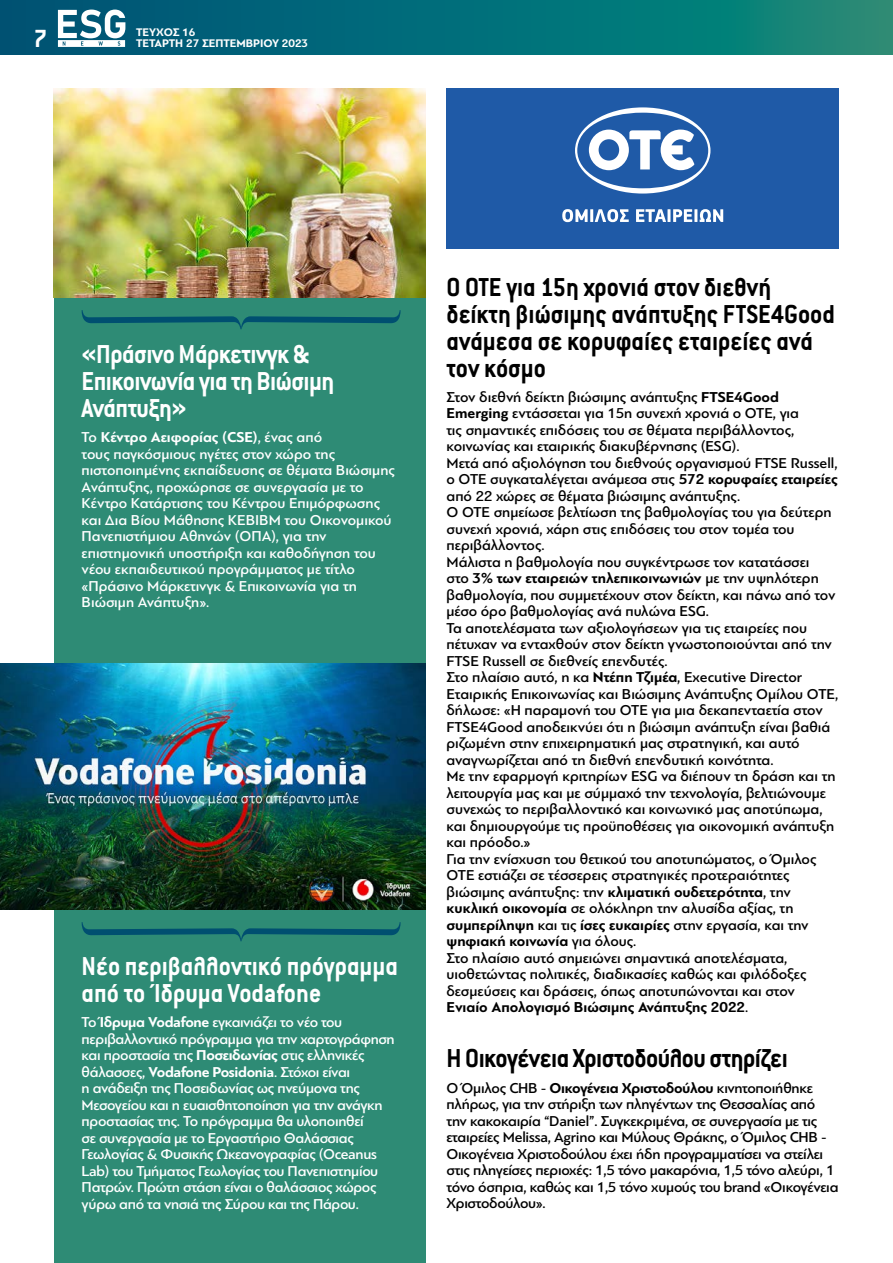
<style>
.page{position:relative;width:893px;height:1263px;background:#fff}
.page>*{position:absolute;margin:0;border:0;box-sizing:border-box;transform-origin:0 0}
.t1{font:700 28.5px/27px "Conduit ITC Hel";color:#000;scale:.93 1}
.t2{font:700 28.5px/27px "Conduit ITC Hel";letter-spacing:-.02em;color:#fff;scale:.93 1}
.t3{font:700 28.5px/27px "Conduit ITC Hel";color:#fff;scale:.93 1}
.t4{font:700 28.5px "Conduit ITC Hel";letter-spacing:-.02em;color:#000;scale:.93 1}
.t5{font:700 27.3px "Conduit ITC Hel";color:#fff}
.t6{font:500 15px/16.5px "PF Bague Sans Pro";color:#000}
.t7{font:500 15px/16.5px "PF Bague Sans Pro";letter-spacing:-.02em;color:#fff}
.t8{font:500 15px/16.5px "PF Bague Sans Pro";color:#fff}
.t9{font:700 11.55px/10.5px "PF Bague Sans Pro";color:#fff}
.s1{font-weight:700}
</style>
<div class="page">
<svg style="left:0;top:0;width:893px;height:54px;background:#056f78"></svg>
<svg style="left:58px;top:10px;width:67px;height:37px"></svg>
<div style="left:446px;top:88px;width:393px;height:161px;background:#1f5aa7"></div>
<svg style="left:575px;top:107px;width:135px;height:87px"></svg>
<svg style="left:562px;top:209px;width:67px;height:13px"></svg>
<svg style="left:636px;top:209px;width:87px;height:13px"></svg>
<div style="left:54px;top:85px;width:371px;height:1178px;background:#2e8b75"></div>
<img style="left:0;top:663px;width:425px;height:246px">
<div style="left:43px;top:77px;width:393px;height:220px;background:#fff"></div>
<img style="left:54px;top:89px;width:372px;height:208px">
<svg style="left:82px;top:922px;width:319px;height:19px"></svg>
<svg style="left:82px;top:310px;width:319px;height:19px"></svg>
<h2 class="t5" style="left:33px;top:25px;width:15px">7</h2>
<p class="t9" style="left:136px;top:27px;width:174px">ΤΕΥΧΟΣ 16<br>TΕΤΑΡΤΗ 27 ΣΕΠΤΕΜΒΡΙΟΥ 2023</p>
<h1 class="t2" style="left:82px;top:342px;width:273px">«Πράσινο Μάρκετινγκ &amp;<br>Επικοινωνία για τη Βιώσιμη<br>Ανάπτυξη»</h1>
<p class="t8" style="left:82px;top:429px;width:315px">Το <span class="s1">Κέντρο Αειφορίας (CSE)</span>, ένας από<br>τους παγκόσμιους ηγέτες στον χώρο της πιστοποιημένης εκπαίδευσης σε θέματα Bιώσιμης Ανάπτυξης, προχώρησε σε συνεργασία με το Κέντρο Κατάρτισης του Κέντρου Επιμόρφωσης και Δια Βίου Μάθησης ΚΕΒΙΒΜ του Οικονομικού Πανεπιστήμιου Αθηνών (ΟΠΑ), για την επιστημονική υποστήριξη και καθοδήγηση του νέου εκπαιδευτικού προγράμματος με τίτλο «Πράσινο Μάρκετινγκ &amp; Eπικοινωνία για τη Βιώσιμη Ανάπτυξη».</p>
<h1 class="t3" style="left:82px;top:954px;width:342px">Νέο περιβαλλοντικό πρόγραμμα από το Ίδρυμα Vodafone</h1>
<p class="t7" style="left:82px;top:1014px;width:315px">Το <span class="s1">Ίδρυμα Vodafone</span> εγκαινιάζει το νέο του περιβαλλοντικό πρόγραμμα για την χαρτογράφηση και προστασία της <span class="s1">Ποσειδωνίας</span> στις ελληνικές θάλασσες, <span class="s1">Vodafone Posidonia</span>. Στόχοι είναι<br>η ανάδειξη της Ποσειδωνίας ως πνεύμονα της Μεσογείου και η ευαισθητοποίηση για την ανάγκη προστασίας της. Το πρόγραμμα θα υλοποιηθεί<br>σε συνεργασία με το Εργαστήριο Θαλάσσιας Γεωλογίας &amp; Φυσικής Ωκεανογραφίας (Oceanus Lab) του Τμήματος Γεωλογίας του Πανεπιστημίου Πατρών. Πρώτη στάση είναι ο θαλάσσιος χώρος γύρω από τα νησιά της Σύρου και της Πάρου.</p>
<h1 class="t1" style="left:446px;top:274px;width:419px">Ο ΟΤΕ για 15η χρονιά στον διεθνή δείκτη βιώσιμης ανάπτυξης FTSE4Good ανάμεσα σε κορυφαίες εταιρείες ανά τον κόσμο</h1>
<p class="t6" style="left:446px;top:389px;width:393px">Στον διεθνή δείκτη βιώσιμης ανάπτυξης <span class="s1">FTSE4Good Emerging</span> εντάσσεται για 15η συνεχή χρονιά ο ΟΤΕ, για<br>τις σημαντικές επιδόσεις του σε θέματα περιβάλλοντος, κοινωνίας και εταιρικής διακυβέρνησης (ESG).<br>Μετά από αξιολόγηση του διεθνούς οργανισμού FTSE Russell, ο OTE συγκαταλέγεται ανάμεσα στις <span class="s1">572 κορυφαίες εταιρείες </span>από 22 χώρες σε θέματα βιώσιμης ανάπτυξης.<br>Ο ΟΤΕ σημείωσε βελτίωση της βαθμολογίας του για δεύτερη συνεχή χρονιά, χάρη στις επιδόσεις του στον τομέα του περιβάλλοντος.<br>Μάλιστα η βαθμολογία που συγκέντρωσε τον κατατάσσει<br>στο <span class="s1">3% των εταιρειών τηλεπικοινωνιών</span> με την υψηλότερη βαθμολογία, που συμμετέχουν στον δείκτη, και πάνω από τον μέσο όρο βαθμολογίας ανά πυλώνα ESG.<br>Τα αποτελέσματα των αξιολογήσεων για τις εταιρείες που πέτυχαν να ενταχθούν στον δείκτη γνωστοποιούνται από την FTSE Russell σε διεθνείς επενδυτές.<br>Στο πλαίσιο αυτό, η κα <span class="s1">Ντέπη Τζιμέα</span>, Executive Director Εταιρικής Επικοινωνίας και Βιώσιμης Ανάπτυξης Ομίλου ΟΤΕ, δήλωσε: «Η παραμονή του ΟΤΕ για μια δεκαπενταετία στον FTSE4Good αποδεικνύει ότι η βιώσιμη ανάπτυξη είναι βαθιά ριζωμένη στην επιχειρηματική μας στρατηγική, και αυτό αναγνωρίζεται από τη διεθνή επενδυτική κοινότητα.<br>Με την εφαρμογή κριτηρίων ESG να διέπουν τη δράση και τη λειτουργία μας και με σύμμαχό την τεχνολογία, βελτιώνουμε συνεχώς το περιβαλλοντικό και κοινωνικό μας αποτύπωμα, και δημιουργούμε τις προϋποθέσεις για οικονομική ανάπτυξη και πρόοδο.»<br>Για την ενίσχυση του θετικού του αποτυπώματος, ο Όμιλος ΟΤΕ εστιάζει σε τέσσερεις στρατηγικές προτεραιότητες βιώσιμης ανάπτυξης: την <span class="s1">κλιματική ουδετερότητα</span>, την <span class="s1">κυκλική οικονομία</span> σε ολόκληρη την αλυσίδα αξίας, τη <span class="s1">συμπερίληψη</span> και τις <span class="s1">ίσες ευκαιρίες</span> στην εργασία, και την <span class="s1">ψηφιακή κοινωνία</span> για όλους.<br>Στο πλαίσιο αυτό σημειώνει σημαντικά αποτελέσματα, υιοθετώντας πολιτικές, διαδικασίες καθώς και φιλόδοξες δεσμεύσεις και δράσεις, όπως αποτυπώνονται και στον <span class="s1">Ενιαίο Απολογισμό Βιώσιμης Ανάπτυξης 2022</span>.</p>
<h1 class="t4" style="left:446px;top:1044px;width:368px">Η Οικογένεια Χριστοδούλου στηρίζει</h1>
<p class="t6" style="left:446px;top:1079px;width:394px">Ο Όμιλος CHB - <span class="s1">Οικογένεια Χριστοδούλου</span> κινητοποιήθηκε πλήρως, για την στήριξη των πληγέντων της Θεσσαλίας από την κακοκαιρία “Daniel”. Συγκεκριμένα, σε συνεργασία με τις εταιρείες Melissa, Agrino και Μύλους Θράκης, ο Όμιλος CHB - Oικογένεια Χριστοδούλου έχει ήδη προγραμματίσει να στείλει στις πληγείσες περιοχές: 1,5 τόνο μακαρόνια, 1,5 τόνο αλεύρι, 1 τόνο όσπρια, καθώς και 1,5 τόνο χυμούς του brand «Οικογένεια Χριστοδούλου».</p>
</div>
